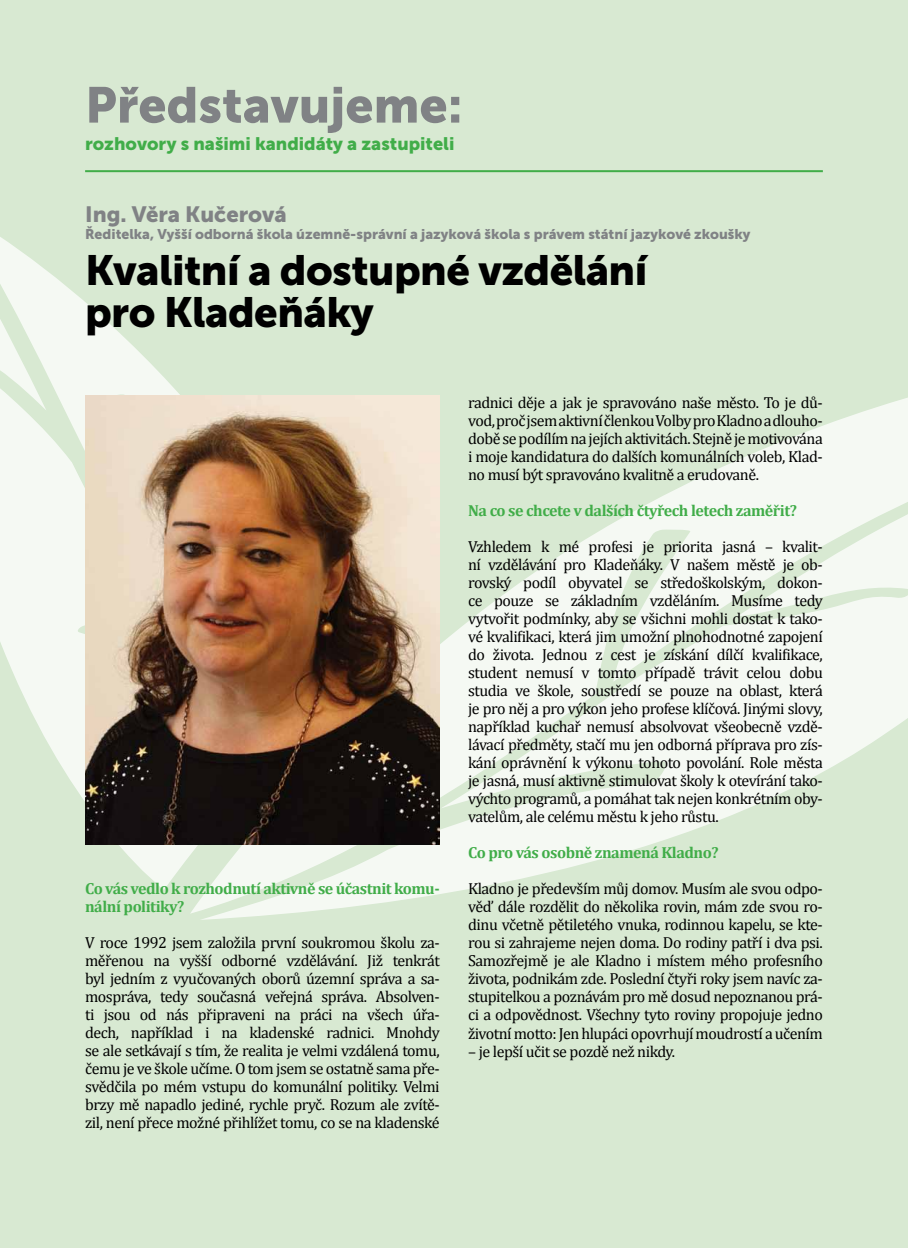
<style>
.page{position:relative;width:908px;height:1248px;background:#fff}
.page>*{position:absolute;margin:0;border:0;box-sizing:border-box;transform-origin:0 0}
.t1{font:50px "Museo Sans 900";color:#808285}
.t2{font:42px/42px "Museo Sans 900";letter-spacing:-.015em;color:#000}
.t3{font:22px "Museo Sans 900";color:#808285}
.t4{font:18px "Museo Sans 900";color:#41ad49}
.t5{font:16px/18px "Cambria";letter-spacing:-.03em;color:#000;text-align:justify}
.t6{font:700 16px/18px "Cambria";letter-spacing:-.03em;color:#41ad49}
.t7{font:14px "Museo Sans 900";color:#808285}
</style>
<div class="page">
<div style="left:0;top:0;width:907px;height:1247px;background:#d8e9d2"></div>
<svg style="left:190px;top:395px;width:717px;height:524px;fill:#f5f9f3"></svg>
<svg style="left:0;top:237px;width:359px;height:652px"></svg>
<hr style="left:85px;top:170px;width:737px;height:2px;background:#41ad49">
<img style="left:85px;top:395px;width:354px;height:449px">
<h1 class="t1" style="left:85px;top:77px;width:379px">Představujeme:</h1>
<p class="t4" style="left:85px;top:134px;width:370px">rozhovory s našimi kandidáty a zastupiteli</p>
<h3 class="t3" style="left:85px;top:202px;width:203px">Ing. Věra Kučerová</h3>
<p class="t7" style="left:85px;top:226px;width:666px">Ředitelka, Vyšší odborná škola územně-správní a jazyková škola s právem státní jazykové zkoušky</p>
<h2 class="t2" style="left:85px;top:249px;width:563px">Kvalitní a dostupné vzdělání pro Kladeňáky</h2>
<p class="t6" style="left:85px;top:878px;width:356px">Co vás vedlo k rozhodnutí aktivně se účastnit komu&shy;nální politiky?</p>
<p class="t5" style="left:85px;top:933px;width:356px">V roce 1992 jsem založila první soukromou školu za&shy;měřenou na vyšší odborné vzdělávání. Již tenkrát byl jedním z vyučovaných oborů územní správa a sa&shy;mospráva, tedy současná veřejná správa. Absolven&shy;ti jsou od nás připraveni na práci na všech úřa&shy;dech, například i na kladenské radnici. Mnohdy se ale setkávají s tím, že realita je velmi vzdálená tomu, čemu je ve škole učíme. O tom jsem se ostatně sama pře&shy;svědčila po mém vstupu do komunální politiky. Velmi brzy mě napadlo jediné, rychle pryč. Rozum ale zvítě&shy;zil, není přece možné přihlížet tomu, co se na kladenské</p>
<p class="t5" style="left:468px;top:393px;width:356px">radnici děje a jak je spravováno naše město. To je dů&shy;vod, proč jsem aktivní členkou Volby pro Kladno a dlouho&shy;době se podílím na jejích aktivitách. Stejně je motivována i moje kandidatura do dalších komunálních voleb, Klad&shy;no musí být spravováno kvalitně a erudovaně.</p>
<p class="t6" style="left:468px;top:501px;width:330px">Na co se chcete v dalších čtyřech letech zaměřit?</p>
<p class="t5" style="left:468px;top:537px;width:356px">Vzhledem k mé profesi je priorita jasná – kvalit&shy;ní vzdělávání pro Kladeňáky. V našem městě je ob&shy;rovský podíl obyvatel se středoškolským, dokon&shy;ce pouze se základním vzděláním. Musíme tedy vytvořit podmínky, aby se všichni mohli dostat k tako&shy;vé kvalifikaci, která jim umožní plnohodnotné zapojení do života. Jednou z cest je získání dílčí kvalifikace, student nemusí v tomto případě trávit celou dobu studia ve škole, soustředí se pouze na oblast, která je pro něj a pro výkon jeho profese klíčová. Jinými slovy, například kuchař nemusí absolvovat všeobecně vzdě&shy;lávací předměty, stačí mu jen odborná příprava pro zís&shy;kání oprávnění k výkonu tohoto povolání. Role města je jasná, musí aktivně stimulovat školy k otevírání tako&shy;výchto programů, a pomáhat tak nejen konkrétním oby&shy;vatelům, ale celému městu k jeho růstu.</p>
<p class="t6" style="left:468px;top:843px;width:252px">Co pro vás osobně znamená Kladno?</p>
<p class="t5" style="left:468px;top:879px;width:356px">Kladno je především můj domov. Musím ale svou odpo&shy;věď dále rozdělit do několika rovin, mám zde svou ro&shy;dinu včetně pětiletého vnuka, rodinnou kapelu, se kte&shy;rou si zahrajeme nejen doma. Do rodiny patří i dva psi.<br>Samozřejmě je ale Kladno i místem mého profesního života, podnikám zde. Poslední čtyři roky jsem navíc za&shy;stupitelkou a poznávám pro mě dosud nepoznanou prá&shy;ci a odpovědnost. Všechny tyto roviny propojuje jedno životní motto: Jen hlupáci opovrhují moudrostí a učením</p>
<p class="t5" style="left:468px;top:1041px;width:208px">– je lepší učit se pozdě než nikdy.</p>
</div>
